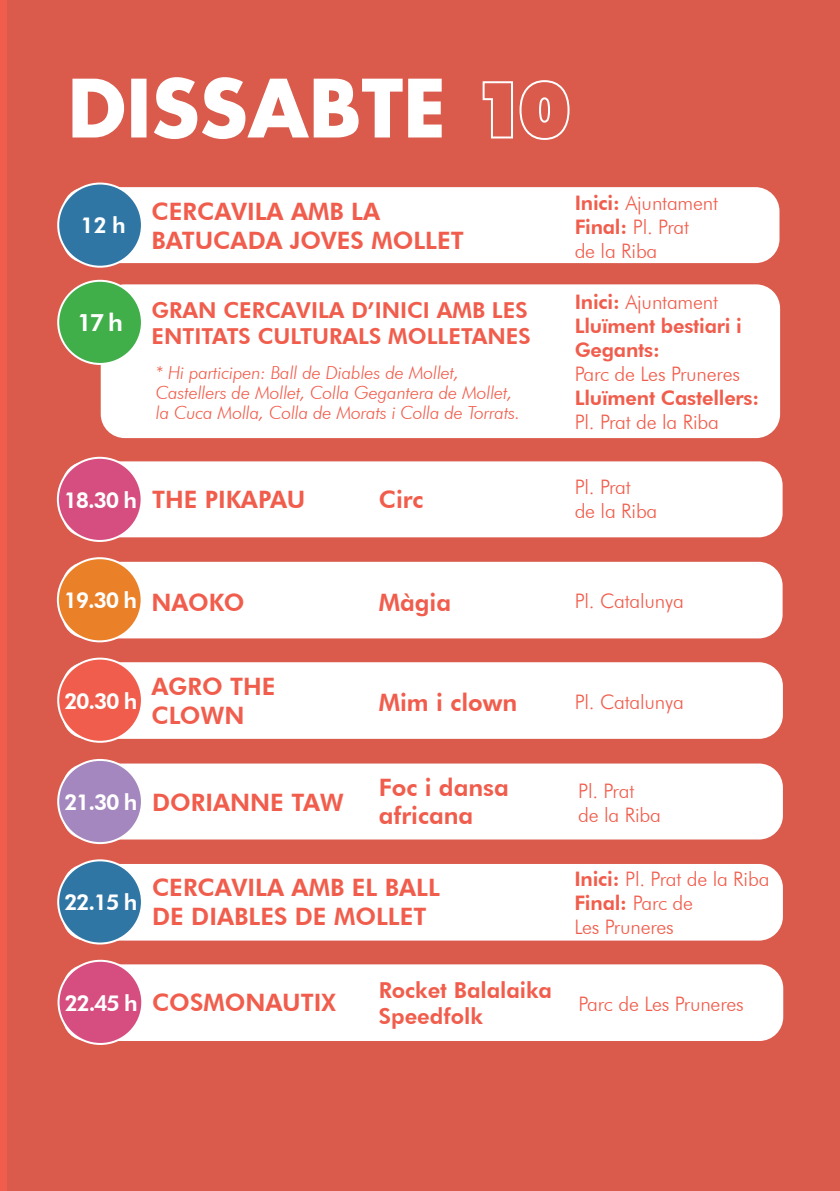
<style>
.page{position:relative;width:840px;height:1191px;background:#fff}
.page>*{position:absolute;margin:0;border:0;box-sizing:border-box;transform-origin:0 0}
.t1{font:700 78px "Futura";color:#fff}
.t2{font:800 24px/28.8px "Futura BT";color:#f15d4c}
.t3{font:800 24px "Futura BT";color:#fff}
.t4{font:800 22px/26.4px "Futura BT";color:#f15d4c}
.t5{font:800 22px "Futura BT";letter-spacing:-.06em;color:#fff}
.t6{font:300 20px/24px "Futura BT";letter-spacing:-.01em;color:#f15d4c}
.t7{font:800 20px/24px "Futura BT";letter-spacing:-.01em;color:#f15d4c}
.t8{font:italic 300 18px/20px "Futura BT";letter-spacing:-.01em;color:#f15d4c}
.s1{font-family:"Futura BT";font-weight:900}
.s2{font-weight:800}
.s3{font-weight:300}
</style>
<div class="page">
<div style="left:0;top:0;width:839px;height:1191px;background:#da5b4c"></div>
<div style="left:0;top:0;width:6px;height:1190px;background:#f15d4c"></div>
<div style="left:62px;top:187px;width:717px;height:76px;background:#fff;border-radius:24px"></div>
<div style="left:58px;top:183px;width:84px;height:84px;background:#2f76a4;border-radius:50%"></div>
<div style="left:57px;top:182px;width:86px;height:86px;border:2px solid #fff;border-radius:50%"></div>
<div style="left:101px;top:284px;width:678px;height:154px;background:#fff;border-radius:24px"></div>
<div style="left:58px;top:281px;width:84px;height:83px;background:#40ae49;border-radius:50%"></div>
<div style="left:57px;top:280px;width:86px;height:85px;border:2px solid #fff;border-radius:50%"></div>
<div style="left:62px;top:461px;width:720px;height:76px;background:#fff;border-radius:24px"></div>
<div style="left:58px;top:458px;width:83px;height:83px;background:#d64d7f;border-radius:50%"></div>
<div style="left:57px;top:457px;width:85px;height:85px;border:2px solid #fff;border-radius:50%"></div>
<div style="left:62px;top:562px;width:720px;height:76px;background:#fff;border-radius:24px"></div>
<div style="left:58px;top:558px;width:83px;height:83px;background:#ea8027;border-radius:50%"></div>
<div style="left:57px;top:557px;width:85px;height:85px;border:2px solid #fff;border-radius:50%"></div>
<div style="left:62px;top:662px;width:720px;height:77px;background:#fff;border-radius:24px"></div>
<div style="left:58px;top:658px;width:84px;height:84px;background:#f15d4c;border-radius:50%"></div>
<div style="left:57px;top:657px;width:86px;height:86px;border:2px solid #fff;border-radius:50%"></div>
<div style="left:62px;top:763px;width:720px;height:76px;background:#fff;border-radius:24px"></div>
<div style="left:58px;top:760px;width:84px;height:83px;background:#a387be;border-radius:50%"></div>
<div style="left:57px;top:759px;width:86px;height:85px;border:2px solid #fff;border-radius:50%"></div>
<div style="left:62px;top:864px;width:720px;height:76px;background:#fff;border-radius:24px"></div>
<div style="left:58px;top:860px;width:84px;height:83px;background:#2f76a4;border-radius:50%"></div>
<div style="left:57px;top:859px;width:86px;height:85px;border:2px solid #fff;border-radius:50%"></div>
<div style="left:63px;top:964px;width:719px;height:77px;background:#fff;border-radius:24px"></div>
<div style="left:58px;top:960px;width:84px;height:84px;background:#d64d7f;border-radius:50%"></div>
<div style="left:57px;top:959px;width:86px;height:86px;border:2px solid #fff;border-radius:50%"></div>
<h1 class="t1" style="left:67px;top:54px;width:505px">DISSABTE <span class="s1">10</span></h1>
<p class="t5" style="left:80px;top:212px;width:47px">12 h</p>
<p class="t3" style="left:77px;top:308px;width:47px">17 h</p>
<p class="t2" style="left:151px;top:197px;width:313px">CERCAVILA AMB LA<br>BATUCADA JOVES MOLLET</p>
<p class="t4" style="left:151px;top:296px;width:380px">GRAN CERCAVILA D’INICI AMB LES<br>ENTITATS CULTURALS MOLLETANES</p>
<p class="t8" style="left:156px;top:362px;width:365px">* Hi participen: Ball de Diables de Mollet,<br>Castellers de Mollet, Colla Gegantera de Mollet, la Cuca Molla, Colla de Morats i Colla de Torrats.</p>
<p class="t5" style="left:64px;top:486px;width:75px">18.30 h</p>
<p class="t2" style="left:152px;top:484px;width:155px">THE PIKAPAU</p>
<p class="t2" style="left:378px;top:484px;width:46px">Circ</p>
<p class="t6" style="left:574px;top:190px;width:145px"><span class="s2">Inici:</span> Ajuntament<br><span class="s2">Final:</span> Pl. Prat<br>de la Riba</p>
<p class="t7" style="left:574px;top:289px;width:169px">Inici: <span class="s3">Ajuntament<br></span>Lluïment bestiari i<br>Gegants:</p>
<p class="t6" style="left:574px;top:361px;width:167px">Parc de Les Pruneres</p>
<p class="t7" style="left:574px;top:385px;width:186px">Lluïment Castellers:</p>
<p class="t6" style="left:574px;top:409px;width:146px">Pl. Prat de la Riba</p>
<p class="t6" style="left:574px;top:475px;width:84px">Pl. Prat<br>de la Riba</p>
<p class="t5" style="left:64px;top:587px;width:75px">19.30 h</p>
<p class="t2" style="left:151px;top:588px;width:94px">NAOKO</p>
<p class="t2" style="left:378px;top:588px;width:74px">Màgia</p>
<p class="t6" style="left:574px;top:589px;width:111px">Pl. Catalunya</p>
<p class="t5" style="left:64px;top:687px;width:75px">20.30 h</p>
<p class="t2" style="left:151px;top:672px;width:125px">AGRO THE<br>CLOWN</p>
<p class="t2" style="left:378px;top:687px;width:140px">Mim i clown</p>
<p class="t6" style="left:574px;top:689px;width:111px">Pl. Catalunya</p>
<p class="t5" style="left:64px;top:788px;width:75px">21.30 h</p>
<p class="t2" style="left:152px;top:787px;width:193px">DORIANNE TAW</p>
<p class="t2" style="left:378px;top:772px;width:132px">Foc i dansa africana</p>
<p class="t6" style="left:578px;top:778px;width:84px">Pl. Prat<br>de la Riba</p>
<p class="t5" style="left:64px;top:889px;width:75px">22.15 h</p>
<p class="t2" style="left:152px;top:873px;width:289px">CERCAVILA AMB EL BALL<br>DE DIABLES DE MOLLET</p>
<p class="t6" style="left:574px;top:866px;width:196px"><span class="s2">Inici:</span> Pl. Prat de la Riba<br><span class="s2">Final:</span> Parc de<br>Les Pruneres</p>
<p class="t5" style="left:64px;top:989px;width:75px">22.45 h</p>
<p class="t2" style="left:152px;top:988px;width:185px">COSMONAUTIX</p>
<p class="t4" style="left:378px;top:976px;width:175px">Rocket Balalaika<br>Speedfolk</p>
<p class="t6" style="left:578px;top:991px;width:167px">Parc de Les Pruneres</p>
</div>
